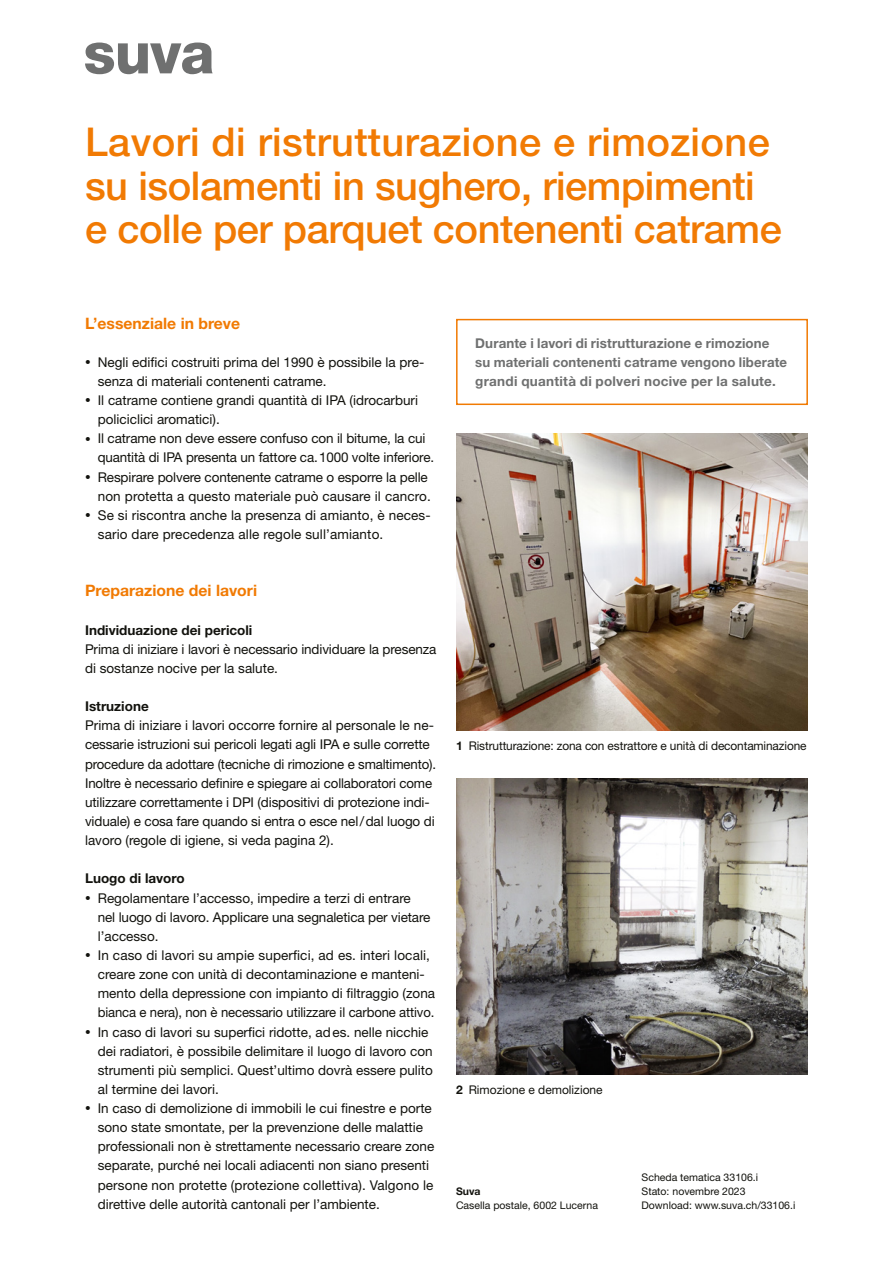
<style>
.page{position:relative;width:893px;height:1263px;background:#fff}
.page>*{position:absolute;margin:0;border:0;box-sizing:border-box;transform-origin:0 0}
.t1{font:500 39.75px/43.5px "Helvetica Neue LT Std";letter-spacing:-.01em;color:#f17a03}
.t2{font:700 15.75px "Helvetica Neue LT Std";color:#f17a03}
.t3{font:13.5px/19.2px "Helvetica Neue LT Std";color:#12120d}
.t4{font:700 13.5px/19.2px "Helvetica Neue LT Std";letter-spacing:.01em;color:#6f7070}
.t5{font:700 13.5px "Helvetica Neue LT Std";color:#12120d}
.t6{font:12px "Helvetica Neue LT Std";letter-spacing:-.01em;color:#12120d}
.t7{font:10.5px/13.8px "Helvetica Neue LT Std";color:#12120d}
.t8{font:700 10.5px "Helvetica Neue LT Std";color:#12120d}
.s1{font-size:11.25px}
.s2{font-weight:700}
</style>
<div class="page">
<img style="left:456px;top:434px;width:352px;height:296px">
<img style="left:456px;top:778px;width:352px;height:297px">
<div style="left:456px;top:319px;width:352px;height:86px;border:2px solid #f17a03"></div>
<svg style="left:85px;top:43px;width:128px;height:31px"></svg>
<h1 class="t1" style="left:85px;top:120px;width:698px">Lavori di ristrutturazione e rimozione su isolamenti in sughero, riempimenti e colle per parquet contenenti catrame</h1>
<p class="t2" style="left:85px;top:313px;width:157px">L’essenziale in breve</p>
<p class="t3" style="left:98px;top:352px;width:328px;text-indent:-13px"><span class="s1">•</span> Negli edifici costruiti prima del 1990 è possibile la pre&shy;senza di materiali contenenti catrame.</p>
<p class="t3" style="left:98px;top:390px;width:322px;text-indent:-13px"><span class="s1">•</span> Il catrame contiene grandi quantità di IPA (idrocarburi policiclici aromatici).</p>
<p class="t3" style="left:98px;top:429px;width:338px;text-indent:-13px"><span class="s1">•</span> Il catrame non deve essere confuso con il bitume, la cui quantità di IPA presenta un fattore ca.1000 volte inferiore.</p>
<p class="t3" style="left:85px;top:467px;width:347px;text-align:right"><span class="s1">•</span> Respirare polvere contenente catrame o esporre la pelle non protetta a questo materiale può causare il cancro.</p>
<p class="t3" style="left:98px;top:505px;width:334px;text-indent:-13px"><span class="s1">•</span> Se si riscontra anche la presenza di amianto, è neces&shy;sario dare precedenza alle regole sull’amianto.</p>
<p class="t2" style="left:85px;top:581px;width:174px">Preparazione dei lavori</p>
<p class="t5" style="left:85px;top:621px;width:169px">Individuazione dei pericoli</p>
<p class="t3" style="left:85px;top:639px;width:353px">Prima di iniziare i lavori è necessario individuare la presenza di sostanze nocive per la salute.</p>
<p class="t5" style="left:85px;top:698px;width:65px">Istruzione</p>
<p class="t3" style="left:85px;top:716px;width:353px">Prima di iniziare i lavori occorre fornire al personale le ne&shy;cessarie istruzioni sui pericoli legati agli IPA e sulle corrette procedure da adottare (tecniche di rimozione e smaltimento).<br>Inoltre è necessario definire e spiegare ai collaboratori come utilizzare correttamente i DPI (dispositivi di protezione indi&shy;viduale) e cosa fare quando si entra o esce nel/dal luogo di lavoro (regole di igiene, si veda pagina 2).</p>
<p class="t5" style="left:85px;top:870px;width:101px">Luogo di lavoro</p>
<p class="t3" style="left:98px;top:888px;width:334px;text-indent:-13px"><span class="s1">•</span> Regolamentare l’accesso, impedire a terzi di entrare nel luogo di lavoro. Applicare una segnaletica per vietare l’accesso.</p>
<p class="t3" style="left:98px;top:945px;width:339px;text-indent:-13px"><span class="s1">•</span> In caso di lavori su ampie superfici, ad es. interi locali, creare zone con unità di decontaminazione e manteni&shy;mento della depressione con impianto di filtraggio (zona bianca e nera), non è necessario utilizzare il carbone attivo.</p>
<p class="t3" style="left:98px;top:1022px;width:337px;text-indent:-13px"><span class="s1">•</span> In caso di lavori su superfici ridotte, ades. nelle nicchie dei radiatori, è possibile delimitare il luogo di lavoro con strumenti più semplici. Quest’ultimo dovrà essere pulito al termine dei lavori.</p>
<p class="t3" style="left:98px;top:1098px;width:338px;text-indent:-13px"><span class="s1">•</span> In caso di demolizione di immobili le cui finestre e porte sono state smontate, per la prevenzione delle malattie professionali non è strettamente necessario creare zone separate, purché nei locali adiacenti non siano presenti persone non protette (protezione collettiva). Valgono le direttive delle autorità cantonali per l’ambiente.</p>
<p class="t4" style="left:475px;top:333px;width:314px">Durante i lavori di ristrutturazione e rimozione su materiali contenenti catrame vengono liberate grandi quantità di polveri nocive per la salute.</p>
<p class="t6" style="left:456px;top:738px;width:352px"><span class="s2">1</span> Ristrutturazione: zona con estrattore e unità di decontaminazione</p>
<p class="t6" style="left:456px;top:1082px;width:148px"><span class="s2">2</span> Rimozione e demolizione</p>
<p class="t8" style="left:456px;top:1185px;width:26px">Suva</p>
<p class="t7" style="left:456px;top:1198px;width:143px">Casella postale, 6002 Lucerna</p>
<p class="t7" style="left:642px;top:1170px;width:155px">Scheda tematica 33106.i<br>Stato: novembre 2023<br>Download: www.suva.ch/33106.i</p>
</div>
